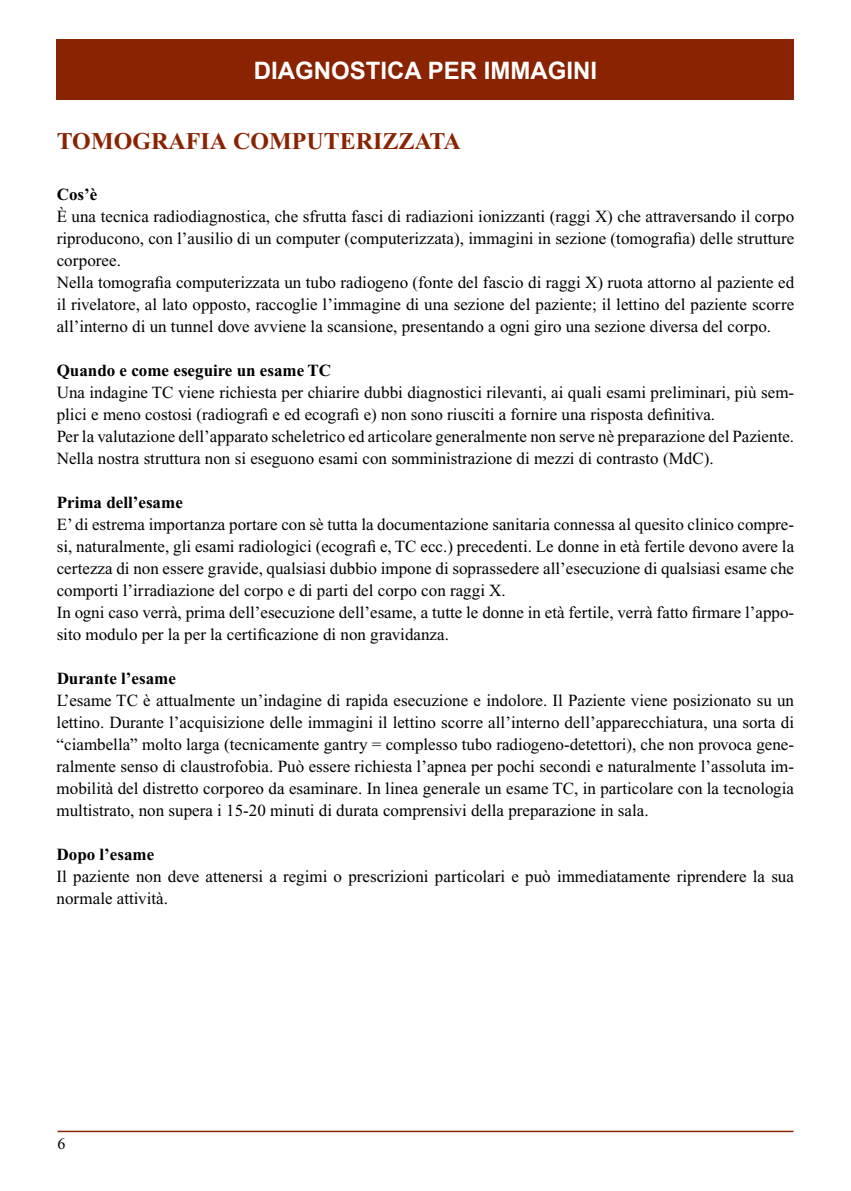
<style>
.page{position:relative;width:851px;height:1191px;background:#fff}
.page>*{position:absolute;margin:0;border:0;box-sizing:border-box;transform-origin:0 0}
.t1{font:700 24px "Times New Roman";color:#892301}
.t2{font:700 24px "Arial";color:#fff}
.t3{font:17px/22px "Times New Roman";color:#000}
.t4{font:700 17px "Times New Roman";color:#000}
.t5{font:16px "Times New Roman";color:#000}
</style>
<div class="page">
<hr style="left:57px;top:1130px;width:736px;height:2px;background:#892301">
<div style="left:57px;top:40px;width:737px;height:60px;background:#892301"></div>
<h1 class="t2" style="left:254px;top:55px;width:345px">DIAGNOSTICA PER IMMAGINI</h1>
<h1 class="t1" style="left:57px;top:128px;width:405px">TOMOGRAFIA COMPUTERIZZATA</h1>
<p class="t4" style="left:57px;top:185px;width:42px">Cos’è</p>
<p class="t3" style="left:57px;top:205px;width:739px">È una tecnica radiodiagnostica, che sfrutta fasci di radiazioni ionizzanti (raggi X) che attraversando il corpo riproducono, con l’ausilio di un computer (computerizzata), immagini in sezione (tomografia) delle strutture corporee.<br>Nella tomografia computerizzata un tubo radiogeno (fonte del fascio di raggi X) ruota attorno al paziente ed il rivelatore, al lato opposto, raccoglie l’immagine di una sezione del paziente; il lettino del paziente scorre all’interno di un tunnel dove avviene la scansione, presentando a ogni giro una sezione diversa del corpo.</p>
<p class="t4" style="left:57px;top:361px;width:276px">Quando e come eseguire un esame TC</p>
<p class="t3" style="left:57px;top:381px;width:739px">Una indagine TC viene richiesta per chiarire dubbi diagnostici rilevanti, ai quali esami preliminari, più sem&shy;plici e meno costosi (radiografi e ed ecografi e) non sono riusciti a fornire una risposta definitiva.<br>Per la valutazione dell’apparato scheletrico ed articolare generalmente non serve nè preparazione del Paziente.<br>Nella nostra struttura non si eseguono esami con somministrazione di mezzi di contrasto (MdC).</p>
<p class="t4" style="left:57px;top:493px;width:128px">Prima dell’esame</p>
<p class="t3" style="left:57px;top:513px;width:739px">E’ di estrema importanza portare con sè tutta la documentazione sanitaria connessa al quesito clinico compre&shy;si, naturalmente, gli esami radiologici (ecografi e, TC ecc.) precedenti. Le donne in età fertile devono avere la certezza di non essere gravide, qualsiasi dubbio impone di soprassedere all’esecuzione di qualsiasi esame che comporti l’irradiazione del corpo e di parti del corpo con raggi X.<br>In ogni caso verrà, prima dell’esecuzione dell’esame, a tutte le donne in età fertile, verrà fatto firmare l’appo&shy;sito modulo per la per la certificazione di non gravidanza.</p>
<p class="t4" style="left:57px;top:669px;width:121px">Durante l’esame</p>
<p class="t3" style="left:57px;top:689px;width:739px;text-align:justify">L’esame TC è attualmente un’indagine di rapida esecuzione e indolore. Il Paziente viene posizionato su un lettino. Durante l’acquisizione delle immagini il lettino scorre all’interno dell’apparecchiatura, una sorta di “ciambella” molto larga (tecnicamente gantry = complesso tubo radiogeno-detettori), che non provoca gene&shy;ralmente senso di claustrofobia. Può essere richiesta l’apnea per pochi secondi e naturalmente l’assoluta im&shy;mobilità del distretto corporeo da esaminare. In linea generale un esame TC, in particolare con la tecnologia multistrato, non supera i 15-20 minuti di durata comprensivi della preparazione in sala.</p>
<p class="t4" style="left:57px;top:845px;width:99px">Dopo l’esame</p>
<p class="t3" style="left:57px;top:865px;width:738px">Il paziente non deve attenersi a regimi o prescrizioni particolari e può immediatamente riprendere la sua normale attività.</p>
<p class="t5" style="left:57px;top:1135px;width:9px">6</p>
</div>
